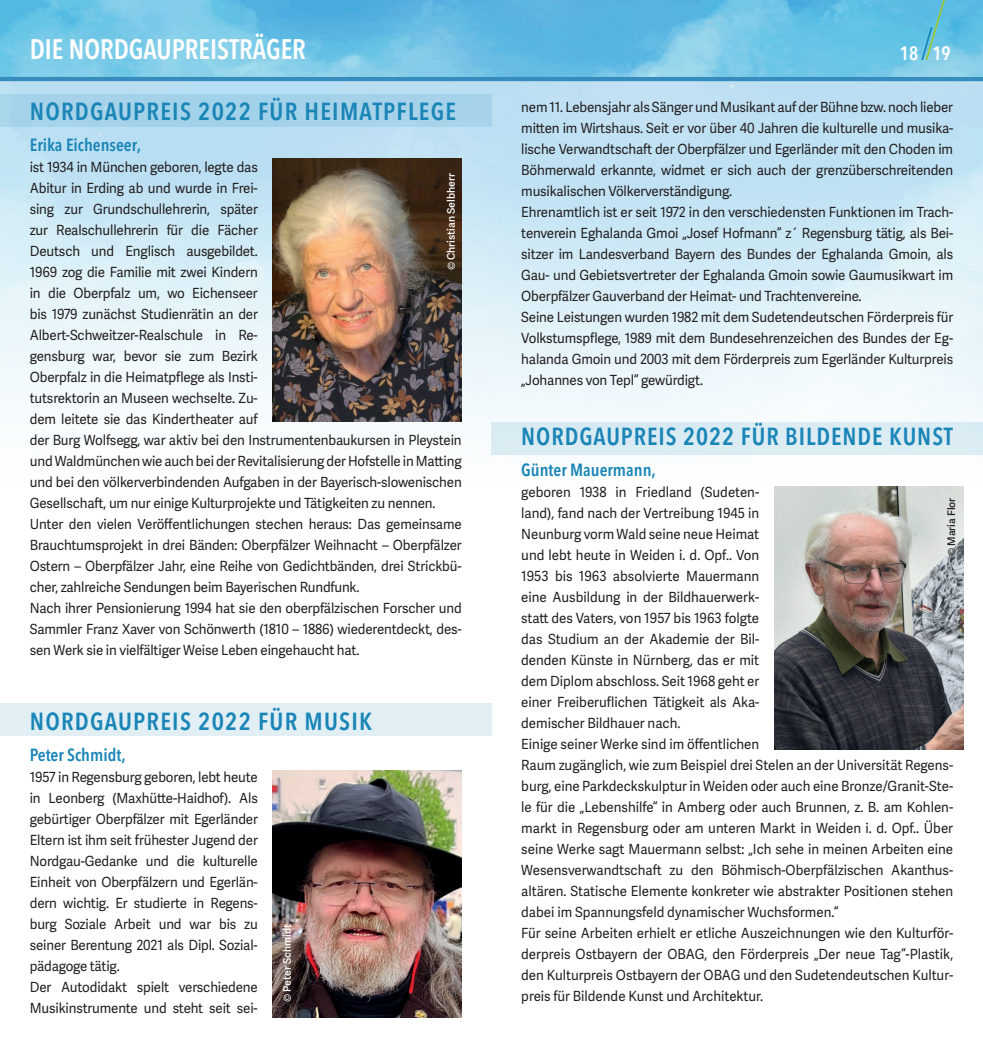
<style>
.page{position:relative;width:983px;height:1042px;background:#fff}
.page>*{position:absolute;margin:0;border:0;box-sizing:border-box;transform-origin:0 0}
.Urzeit{font:600 condensed 28px "Avenir Next LT Pro";color:#fff;scale:.95 1}
.Datum{font:600 condensed 24.5px "Avenir Next LT Pro";letter-spacing:.05em;color:#1a85b7}
.Urzeit-2{font:600 condensed 19.25px "Avenir Next LT Pro";color:#fff;scale:.95 1}
.Urzeit-3{font:600 condensed 17.5px "Avenir Next LT Pro";color:#1a85b7}
.Fließtext{font:14px/21px "Adelle Sans";letter-spacing:-.01em;color:#231f20;text-align:justify;scale:.95 1}
.t1{font:600 10.5px "Adelle Sans";color:#fff}
.t2{font:600 10.5px "Adelle Sans";color:#231f20}
</style>
<div class="page">
<img style="left:0;top:81px;width:982px;height:374px">
<img style="left:0;top:0;width:982px;height:77px">
<hr style="left:0;top:77px;width:982px;height:4px;background:#368dbd">
<div style="left:0;top:703px;width:491px;height:32px;background:#e1eff5"></div>
<div style="left:491px;top:422px;width:491px;height:32px;background:#dbecf3"></div>
<img style="left:273px;top:159px;width:188px;height:263px">
<img style="left:273px;top:770px;width:188px;height:247px">
<img style="left:774px;top:486px;width:188px;height:263px">
<div style="left:0;top:94px;width:491px;height:32px;background:#a5d2ea"></div>
<svg style="left:919px;top:0;width:32px;height:62px;background:#66c0da"></svg>
<p class="Urzeit" style="left:30px;top:32px;width:292px">DIE NORDGAUPREISTRÄGER</p>
<p class="Datum" style="left:30px;top:96px;width:428px">NORDGAUPREIS 2022 FÜR HEIMATPFLEGE</p>
<p class="Urzeit-3" style="left:30px;top:134px;width:113px">Erika Eichenseer,</p>
<p class="Fließtext" style="left:30px;top:156px;width:456px;text-align:left">ist 1934 in München geboren, legte das<br>Abitur in Erding ab und wurde in Frei-<br>sing zur Grundschullehrerin, später<br>zur Realschullehrerin für die Fächer<br>Deutsch und Englisch ausgebildet.<br>1969 zog die Familie mit zwei Kindern<br>in die Oberpfalz um, wo Eichenseer<br>bis 1979 zunächst Studienrätin an der<br>Albert-Schweitzer-Realschule in Re-<br>gensburg war, bevor sie zum Bezirk<br>Oberpfalz in die Heimatpflege als Insti-<br>tutsrektorin an Museen wechselte. Zu-<br>dem leitete sie das Kindertheater auf<br>der Burg Wolfsegg, war aktiv bei den Instrumentenbaukursen in Pleystein und Waldmünchen wie auch bei der Revitalisierung der Hofstelle in Matting und bei den völkerverbindenden Aufgaben in der Bayerisch-slowenischen Gesellschaft, um nur einige Kulturprojekte und Tätigkeiten zu nennen.</p>
<p class="Fließtext" style="left:30px;top:513px;width:456px">Unter den vielen Veröffentlichungen stechen heraus: Das gemeinsame Brauchtumsprojekt in drei Bänden: Oberpfälzer Weihnacht – Oberpfälzer Ostern – Oberpfälzer Jahr, eine Reihe von Gedichtbänden, drei Strickbü&shy;cher, zahlreiche Sendungen beim Bayerischen Rundfunk.</p>
<p class="Fließtext" style="left:30px;top:597px;width:456px">Nach ihrer Pensionierung 1994 hat sie den oberpfälzischen Forscher und Sammler Franz Xaver von Schönwerth (1810 – 1886) wiederentdeckt, des&shy;sen Werk sie in vielfältiger Weise Leben eingehaucht hat.</p>
<p class="t1" style="left:443px;top:270px;width:98px;rotate:-90deg">© Christian Selbherr</p>
<p class="Datum" style="left:30px;top:706px;width:344px">NORDGAUPREIS 2022 FÜR MUSIK</p>
<p class="Urzeit-3" style="left:30px;top:744px;width:97px">Peter Schmidt,</p>
<p class="Fließtext" style="left:30px;top:766px;width:241px">1957 in Regensburg geboren, lebt heute in Leonberg (Maxhütte-Haidhof). Als gebürtiger Oberpfälzer mit Egerländer Eltern ist ihm seit frühester Jugend der Nordgau-Gedanke und die kulturelle Einheit von Oberpfälzern und Egerlän&shy;dern wichtig. Er studierte in Regens&shy;burg Soziale Arbeit und war bis zu seiner Berentung 2021 als Dipl. Sozial&shy;pädagoge tätig.</p>
<p class="Fließtext" style="left:30px;top:976px;width:241px">Der Autodidakt spielt verschiedene<br>Musikinstrumente und steht seit sei-</p>
<p class="t1" style="left:279px;top:1002px;width:80px;rotate:-90deg">© Peter Schmidt</p>
<p class="Urzeit-2" style="left:899px;top:41px;width:55px">18 19</p>
<p class="Fließtext" style="left:521px;top:96px;width:456px">nem 11. Lebensjahr als Sänger und Musikant auf der Bühne bzw. noch lieber mitten im Wirtshaus. Seit er vor über 40 Jahren die kulturelle und musika&shy;lische Verwandtschaft der Oberpfälzer und Egerländer mit den Choden im Böhmerwald erkannte, widmet er sich auch der grenzüberschreitenden musikalischen Völkerverständigung.</p>
<p class="Fließtext" style="left:521px;top:201px;width:456px">Ehrenamtlich ist er seit 1972 in den verschiedensten Funktionen im Trach&shy;tenverein Eghalanda Gmoi „Josef Hofmann“ z´ Regensburg tätig, als Bei&shy;sitzer im Landesverband Bayern des Bundes der Eghalanda Gmoin, als Gau- und Gebietsvertreter der Eghalanda Gmoin sowie Gaumusikwart im Oberpfälzer Gauverband der Heimat- und Trachtenvereine.</p>
<p class="Fließtext" style="left:521px;top:306px;width:456px">Seine Leistungen wurden 1982 mit dem Sudetendeutschen Förderpreis für Volkstumspflege, 1989 mit dem Bundesehrenzeichen des Bundes der Eg&shy;halanda Gmoin und 2003 mit dem Förderpreis zum Egerländer Kulturpreis „Johannes von Tepl“ gewürdigt.</p>
<p class="Datum" style="left:521px;top:421px;width:433px">NORDGAUPREIS 2022 FÜR BILDENDE KUNST</p>
<p class="Urzeit-3" style="left:521px;top:459px;width:136px">Günter Mauermann,</p>
<p class="Fließtext" style="left:521px;top:481px;width:252px">geboren 1938 in Friedland (Sudeten&shy;land), fand nach der Vertreibung 1945 in Neunburg vorm Wald seine neue Heimat und lebt heute in Weiden i. d. Opf.. Von 1953 bis 1963 absolvierte Mauermann eine Ausbildung in der Bildhauerwerk&shy;statt des Vaters, von 1957 bis 1963 folgte das Studium an der Akademie der Bil&shy;denden Künste in Nürnberg, das er mit dem Diplom abschloss. Seit 1968 geht er einer Freiberuflichen Tätigkeit als Aka&shy;demischer Bildhauer nach.</p>
<p class="Fließtext" style="left:521px;top:733px;width:456px;text-align:left">Einige seiner Werke sind im öffentlichen<br>Raum zugänglich, wie zum Beispiel drei Stelen an der Universität Regens&shy;burg, eine Parkdeckskulptur in Weiden oder auch eine Bronze/Granit-Ste&shy;le für die „Lebenshilfe“ in Amberg oder auch Brunnen, z. B. am Kohlen&shy;markt in Regensburg oder am unteren Markt in Weiden i. d. Opf.. Über seine Werke sagt Mauermann selbst: „Ich sehe in meinen Arbeiten eine Wesensverwandtschaft zu den Böhmisch-Oberpfälzischen Akanthus&shy;altären. Statische Elemente konkreter wie abstrakter Positionen stehen dabei im Spannungsfeld dynamischer Wuchsformen.“</p>
<p class="Fließtext" style="left:521px;top:922px;width:456px">Für seine Arbeiten erhielt er etliche Auszeichnungen wie den Kulturför&shy;derpreis Ostbayern der OBAG, den Förderpreis „Der neue Tag“-Plastik, den Kulturpreis Ostbayern der OBAG und den Sudetendeutschen Kultur&shy;preis für Bildende Kunst und Architektur.</p>
<p class="t2" style="left:943px;top:556px;width:60px;rotate:-90deg">© Maria Flor</p>
</div>
